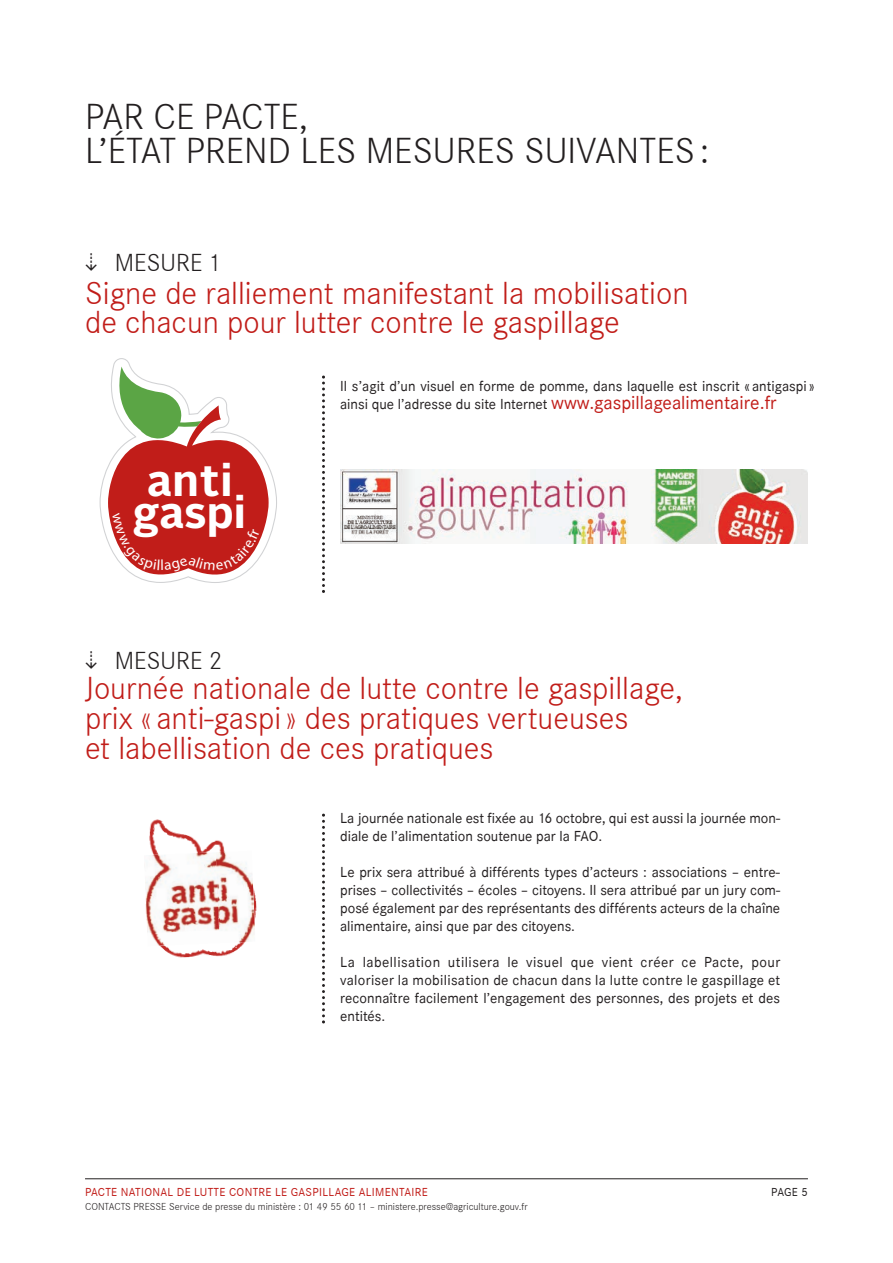
<style>
.page{position:relative;width:893px;height:1263px;background:#fff}
.page>*{position:absolute;margin:0;border:0;box-sizing:border-box;transform-origin:0 0}
.t1{font:700 44.25px/32.5px "Alright Sans";color:#fff;text-align:center}
.t2{font:300 37.5px/34.5px "Corporate S";color:#231f20}
.t3{font:300 33px/30px "Corporate S";color:#c11d19}
.t4{font:300 25.5px "Corporate S";color:#231f20}
.t5{font:15px/18px "Corporate S";color:#231f20}
.t6{font:12px "Corporate S";letter-spacing:.025em;color:#c11d19}
.t7{font:12px "Corporate S";color:#231f20}
.t8{font:300 10.5px "Corporate S";color:#231f20}
.s1{font-family:"PF Square Sans Pro"}
.s2{font-size:19.5px;color:#c11d19}
</style>
<div class="page">
<hr style="left:85px;top:1178px;width:723px;height:1px;background:#231f20">
<svg style="left:322px;top:376px;width:3px;height:217px"></svg>
<svg style="left:322px;top:814px;width:3px;height:209px"></svg>
<img style="left:340px;top:469px;width:468px;height:75px">
<img style="left:149px;top:819px;width:108px;height:139px">
<img style="left:145px;top:852px;width:71px;height:78px">
<img style="left:216px;top:851px;width:39px;height:92px">
<img style="left:147px;top:930px;width:73px;height:16px">
<svg style="left:100px;top:358px;width:177px;height:225px"></svg>
<h2 class="t2" style="left:85px;top:98px;width:626px">par Ce paCte,<br>L’état prend Les mesures suivantes:</h2>
<h3 class="t4" style="left:85px;top:248px;width:139px"><span class="s1">⇣</span> mesure 1</h3>
<h3 class="t3" style="left:85px;top:279px;width:605px;line-height:28.5px">signe de ralliement manifestant la mobilisation de chacun pour lutter contre le gaspillage</h3>
<h1 class="t1" style="left:133px;top:468px;width:114px">anti gaspi</h1>
<p class="t5" style="left:340px;top:377px;width:476px">il s’agit d’un visuel en forme de pomme, dans laquelle est inscrit « antigaspi » ainsi que l’adresse du site internet <span class="s2">www.gaspillagealimentaire.fr</span></p>
<h3 class="t4" style="left:85px;top:646px;width:139px"><span class="s1">⇣</span> mesure 2</h3>
<h3 class="t3" style="left:85px;top:672px;width:599px">Journée nationale de lutte contre le gaspillage, prix « anti-gaspi » des pratiques vertueuses<br>et labellisation de ces pratiques</h3>
<p class="t5" style="left:340px;top:809px;width:441px">la journée nationale est fixée au 16 octobre, qui est aussi la journée mon&shy;diale de l’alimentation soutenue par la Fao.</p>
<p class="t5" style="left:340px;top:863px;width:441px;text-align:justify">le prix sera attribué à différents types d’acteurs : associations – entre&shy;prises – collectivités – écoles – citoyens. il sera attribué par un jury com&shy;posé également par des représentants des différents acteurs de la chaîne alimentaire, ainsi que par des citoyens.</p>
<p class="t5" style="left:340px;top:953px;width:442px;text-align:justify">la labellisation utilisera le visuel que vient créer ce Pacte, pour valoriser la mobilisation de chacun dans la lutte contre le gaspillage et reconnaître facilement l’engagement des personnes, des projets et des entités.</p>
<p class="t6" style="left:85px;top:1185px;width:344px">Pacte national de lutte contre le gasPillage alimentaire</p>
<p class="t7" style="left:771px;top:1185px;width:38px">Page 5</p>
<p class="t8" style="left:85px;top:1200px;width:444px">ContaCts presse service de presse du ministère : 01 49 55 60 11 – ministere.presse@agriculture.gouv.fr</p>
</div>
